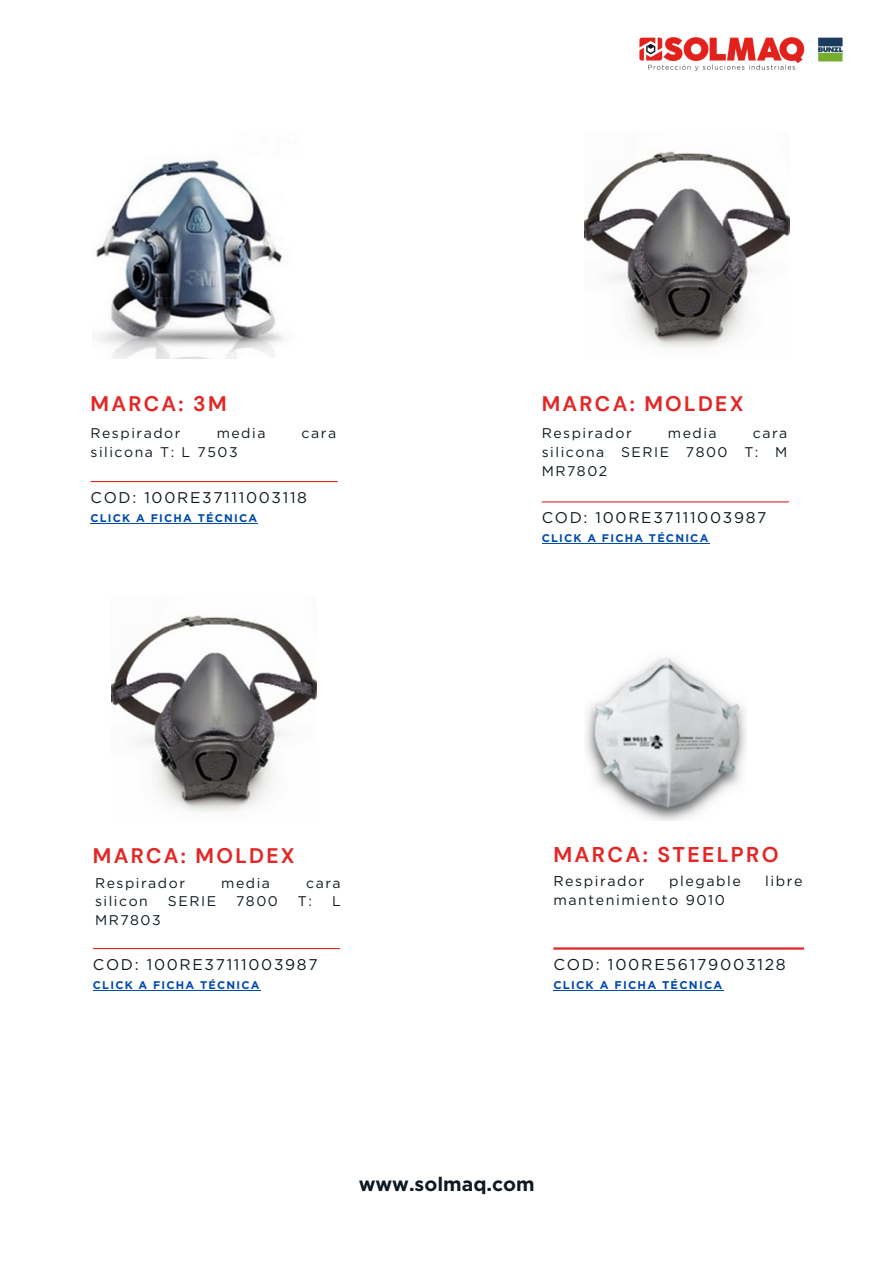
<style>
.page{position:relative;width:893px;height:1264px;background:#fff}
.page>*{position:absolute;margin:0;border:0;box-sizing:border-box;transform-origin:0 0}
.t1{font:700 21.3px "DM Sans";letter-spacing:.11em;color:#e22726}
.t2{font:700 21px "DM Sans";letter-spacing:.11em;color:#e22726}
.t3{font:700 19.5px "Gotham";color:#0f1921}
.t4{font:15.75px "Gotham";letter-spacing:.11em;color:#0f1921}
.t5{font:15.45px "Gotham";letter-spacing:.11em;color:#0f1921}
.t6{font:14.25px "Gotham";letter-spacing:.11em;color:#0f1921}
.t7{font:13.95px/18.8px "Gotham";letter-spacing:.11em;color:#0f1921;text-align:justify}
.t8{font:700 11.25px "Gotham";letter-spacing:.11em;color:#004aad}
.t9{font:700 11.1px "Gotham";letter-spacing:.11em;color:#004aad}
</style>
<div class="page">
<img style="left:96px;top:159px;width:188px;height:200px">
<img style="left:584px;top:151px;width:205px;height:197px">
<img style="left:586px;top:657px;width:160px;height:163px">
<img style="left:112px;top:615px;width:205px;height:197px">
<hr style="left:90px;top:481px;width:248px;height:1px;background:#e12726">
<hr style="left:90px;top:523px;width:168px;height:1px;background:#004aad">
<hr style="left:541px;top:501px;width:247px;height:1px;background:#e12726">
<hr style="left:541px;top:543px;width:168px;height:1px;background:#004aad">
<hr style="left:553px;top:947px;width:251px;height:2px;background:#e12726">
<hr style="left:553px;top:990px;width:170px;height:1px;background:#004aad">
<hr style="left:93px;top:948px;width:247px;height:1px;background:#e12726">
<hr style="left:93px;top:989px;width:168px;height:1px;background:#004aad">
<img style="left:639px;top:37px;width:204px;height:34px">
<h2 class="t2" style="left:90px;top:390px;width:138px">MARCA: 3M</h2>
<p class="t7" style="left:90px;top:424px;width:91px">Respirador</p>
<p class="t7" style="left:217px;top:424px;width:50px">media</p>
<p class="t7" style="left:301px;top:424px;width:36px">cara</p>
<p class="t7" style="left:90px;top:442px;width:149px">silicona T: L 7503</p>
<p class="t5" style="left:90px;top:487px;width:218px">COD: 100RE37111003118</p>
<p class="t9" style="left:90px;top:511px;width:168px">CLICK A FICHA TÉCNICA</p>
<h2 class="t2" style="left:541px;top:390px;width:203px">MARCA: MOLDEX</h2>
<p class="t7" style="left:541px;top:424px;width:91px">Respirador</p>
<p class="t7" style="left:667px;top:424px;width:50px">media</p>
<p class="t7" style="left:541px;top:424px;width:247px;text-indent:211px">cara silicona SERIE 7800 T: M MR7802</p>
<p class="t5" style="left:541px;top:508px;width:226px">COD: 100RE37111003987</p>
<p class="t9" style="left:541px;top:531px;width:168px">CLICK A FICHA TÉCNICA</p>
<h2 class="t2" style="left:93px;top:841px;width:203px">MARCA: MOLDEX</h2>
<p class="t7" style="left:95px;top:873px;width:91px">Respirador</p>
<p class="t7" style="left:221px;top:873px;width:50px">media</p>
<p class="t7" style="left:306px;top:873px;width:36px">cara</p>
<p class="t7" style="left:95px;top:891px;width:54px">silicon</p>
<p class="t7" style="left:168px;top:891px;width:50px">SERIE</p>
<p class="t7" style="left:236px;top:891px;width:43px">7800</p>
<p class="t7" style="left:298px;top:891px;width:16px">T:</p>
<p class="t7" style="left:332px;top:891px;width:10px">L</p>
<p class="t7" style="left:95px;top:910px;width:67px">MR7803</p>
<p class="t5" style="left:93px;top:954px;width:226px">COD: 100RE37111003987</p>
<p class="t9" style="left:93px;top:978px;width:168px">CLICK A FICHA TÉCNICA</p>
<h1 class="t1" style="left:553px;top:841px;width:227px">MARCA: STEELPRO</h1>
<p class="t6" style="left:553px;top:872px;width:93px">Respirador</p>
<p class="t6" style="left:669px;top:872px;width:73px">plegable</p>
<p class="t6" style="left:765px;top:872px;width:39px">libre</p>
<p class="t6" style="left:553px;top:891px;width:173px">mantenimiento 9010</p>
<p class="t4" style="left:553px;top:955px;width:234px">COD: 100RE56179003128</p>
<p class="t8" style="left:553px;top:978px;width:171px">CLICK A FICHA TÉCNICA</p>
<h3 class="t3" style="left:358px;top:1172px;width:177px">www.solmaq.com</h3>
</div>
